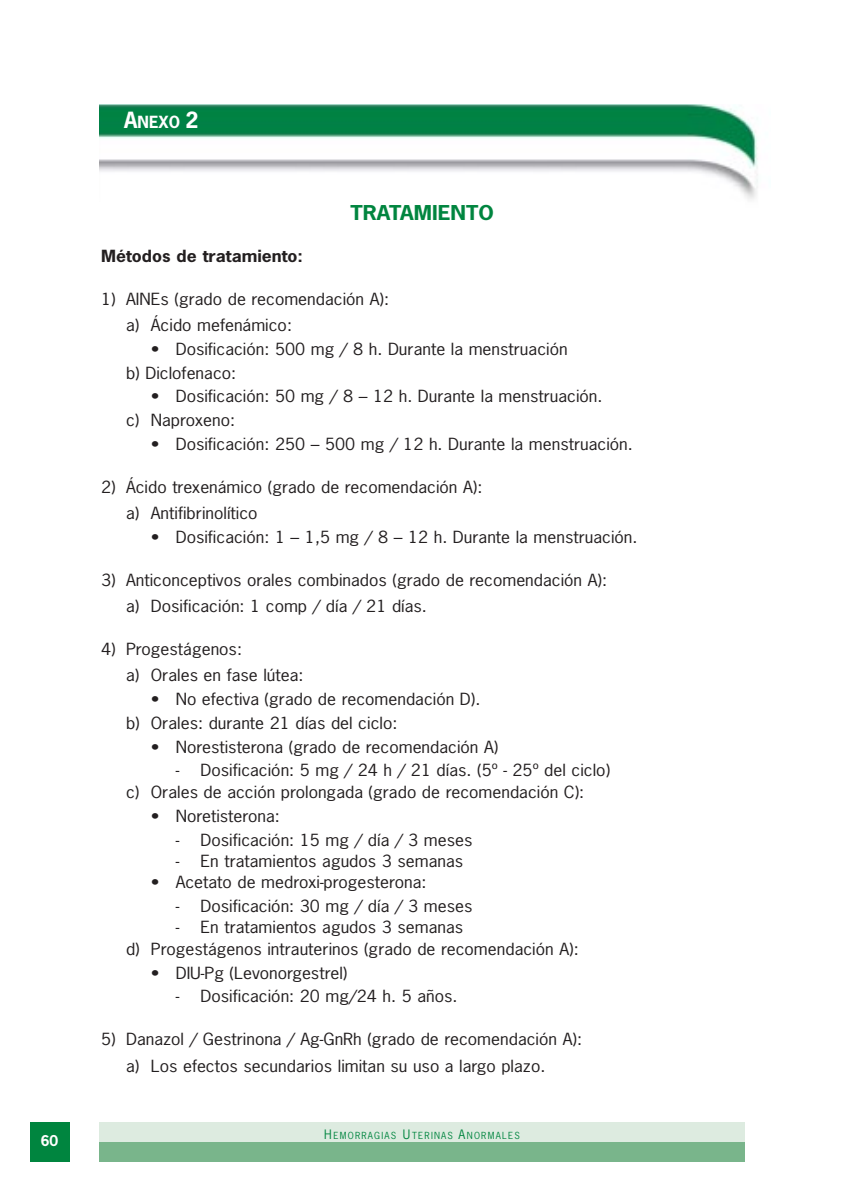
<style>
.page{position:relative;width:844px;height:1191px;background:#fff}
.page>*{position:absolute;margin:0;border:0;box-sizing:border-box;transform-origin:0 0}
.t1{font:700 19.25px "News Gothic";color:#00853f;scale:1.11 1}
.t2{font:15.75px/26.2px "News Gothic";color:#231f20;scale:1.11 1}
.t3{font:700 15.75px "News Gothic";color:#231f20;scale:1.11 1}
.t4{font:700 15.75px "News Gothic";color:#fff}
.t5{font:700 14px "News Gothic";color:#fff}
.t6{font:9.1px "News Gothic";letter-spacing:.13em;color:#00853f}
.s1{font-size:21px}
.s2{font-size:12.25px}
</style>
<div class="page">
<img style="left:99px;top:105px;width:659px;height:94px">
<div style="left:99px;top:1141px;width:645px;height:20px;background:#79b58b"></div>
<div style="left:99px;top:1122px;width:645px;height:19px;background:#ddebe0"></div>
<div style="left:30px;top:1122px;width:39px;height:39px;background:#00853f"></div>
<p class="t5" style="left:41px;top:1135px;width:19px">60</p>
<p class="t4" style="left:124px;top:116px;width:76px"><span class="s1">A</span>NEXO <span class="s1">2</span></p>
<p class="t1" style="left:350px;top:205px;width:130px">TRATAMIENTO</p>
<p class="t3" style="left:101px;top:250px;width:183px">Métodos de tratamiento:</p>
<p class="t2" style="left:126px;top:287px;width:238px;text-indent:-25px">1) AINEs (grado de recomendación A): a) Ácido mefenámico:</p>
<p class="t2" style="left:126px;top:338px;width:399px;line-height:23.8px;text-indent:25px">• Dosificación: 500 mg / 8 h. Durante la menstruación b) Diclofenaco:</p>
<p class="t2" style="left:126px;top:386px;width:431px;line-height:23.8px;text-indent:25px">• Dosificación: 50 mg / 8 – 12 h. Durante la menstruación. c) Naproxeno:</p>
<p class="t2" style="left:151px;top:432px;width:435px">• Dosificación: 250 – 500 mg / 12 h. Durante la menstruación.</p>
<p class="t2" style="left:126px;top:475px;width:322px;text-indent:-25px">2) Ácido trexenámico (grado de recomendación A): a) Antifibrinolítico</p>
<p class="t2" style="left:151px;top:525px;width:440px">• Dosificación: 1 – 1,5 mg / 8 – 12 h. Durante la menstruación.</p>
<p class="t2" style="left:126px;top:568px;width:435px;text-indent:-25px">3) Anticonceptivos orales combinados (grado de recomendación A): a) Dosificación: 1 comp / día / 21 días.</p>
<p class="t2" style="left:126px;top:637px;width:161px;text-indent:-25px">4) Progestágenos:<br>a) Orales en fase lútea:</p>
<p class="t2" style="left:126px;top:688px;width:321px;line-height:23.8px;text-indent:25px">• No efectiva (grado de recomendación D). b) Orales: durante 21 días del ciclo:</p>
<p class="t2" style="left:151px;top:735px;width:314px">• Norestisterona (grado de recomendación A)</p>
<p class="t2" style="left:126px;top:761px;width:437px;line-height:21.3px;text-indent:50px">- Dosificación: 5 mg / 24 h / 21 días. (5º - 25º del ciclo) c) Orales de acción prolongada (grado de recomendación C):</p>
<p class="t2" style="left:151px;top:804px;width:118px">• Noretisterona:</p>
<p class="t2" style="left:176px;top:827px;width:269px">- Dosificación: 15 mg / día / 3 meses</p>
<p class="t2" style="left:176px;top:849px;width:260px">- En tratamientos agudos 3 semanas</p>
<p class="t2" style="left:151px;top:870px;width:250px">• Acetato de medroxi-progesterona:</p>
<p class="t2" style="left:176px;top:894px;width:269px">- Dosificación: 30 mg / día / 3 meses</p>
<p class="t2" style="left:126px;top:918px;width:409px;line-height:21.3px;text-indent:50px">- En tratamientos agudos 3 semanas<br>d) Progestágenos intrauterinos (grado de recomendación A):</p>
<p class="t2" style="left:151px;top:961px;width:178px">• DIU-Pg (Levonorgestrel)</p>
<p class="t2" style="left:176px;top:984px;width:255px">- Dosificación: 20 mg/24 h. 5 años.</p>
<p class="t2" style="left:126px;top:1027px;width:412px;text-indent:-25px">5) Danazol / Gestrinona / Ag-GnRh (grado de recomendación A): a) Los efectos secundarios limitan su uso a largo plazo.</p>
<p class="t6" style="left:324px;top:1132px;width:197px"><span class="s2">H</span>EMORRAGIAS <span class="s2">U</span>TERINAS <span class="s2">A</span>NORMALES</p>
</div>
